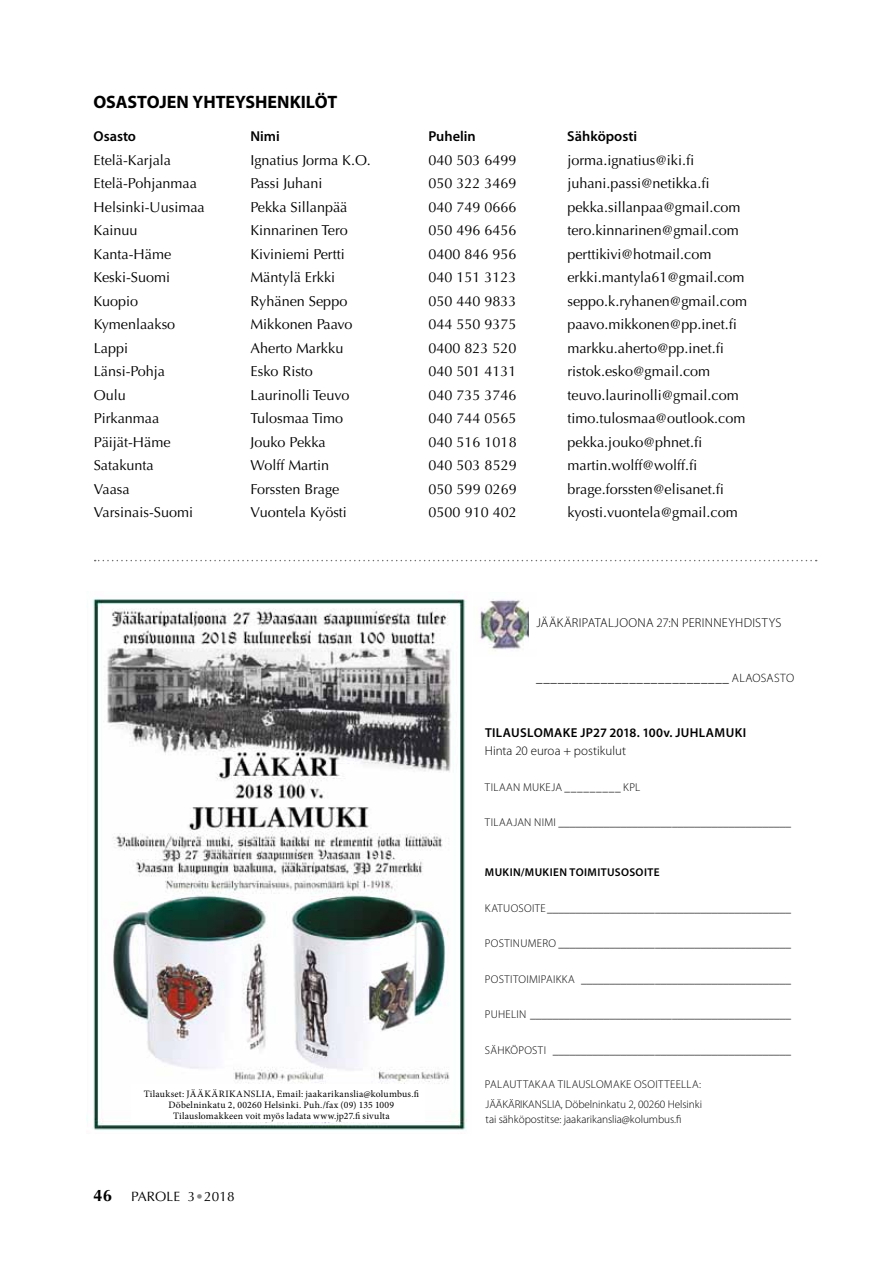
<style>
.page{position:relative;width:893px;height:1263px;background:#fff}
.page>*{position:absolute;margin:0;border:0;box-sizing:border-box;transform-origin:0 0}
.t1{font:700 18px "Myriad Pro";color:#000}
.t2{font:700 16.5px "Optima";color:#000}
.t3{font:14.4px "Optima";color:#000}
.t4{font:600 14.4px "Myriad Pro";color:#000}
.t5{font:13.5px "Optima";letter-spacing:.005em;color:#000}
.t6{font:300 12.9px "Myriad Pro";color:#000}
.t7{font:600 12.9px "Myriad Pro";letter-spacing:-.005em;color:#000}
.t8{font:300 11.4px/17.9px "Myriad Pro";letter-spacing:.005em;color:#000}
.t9{font:600 11.4px "Myriad Pro";color:#000}
.t10{font:300 11.25px/15px "Myriad Pro";letter-spacing:-.005em;color:#000}
.t11{font:9.75px/11.2px "Minion Pro";letter-spacing:.02em;color:#000;text-align:center}
.s1{font-size:12.15px}
.s2{color:#878787}
</style>
<div class="page">
<img style="left:86px;top:598px;width:381px;height:533px">
<img style="left:480px;top:599px;width:49px;height:52px">
<div style="left:131px;top:1084px;width:293px;height:38px;background:#fff"></div>
<svg style="left:95px;top:560px;width:722px;height:1px"></svg>
<p class="t1" style="left:94px;top:90px;width:12px">OSASTO</p>
<p class="t1" style="left:159px;top:90px;width:179px">JEN YHTEYSHENKILÖT</p>
<p class="t4" style="left:94px;top:127px;width:44px">OSASTO</p>
<p class="t4" style="left:250px;top:127px;width:31px">NIMI</p>
<p class="t4" style="left:428px;top:127px;width:49px">PUHELIN</p>
<p class="t4" style="left:567px;top:127px;width:71px">SÄHKÖPOSTI</p>
<p class="t3" style="left:94px;top:152px;width:79px">Etelä-Karjala</p>
<p class="t3" style="left:250px;top:152px;width:122px">Ignatius Jorma K.O.</p>
<p class="t3" style="left:428px;top:152px;width:90px">040 503 6499</p>
<p class="t3" style="left:567px;top:152px;width:128px">jorma.ignatius@iki.fi</p>
<p class="t3" style="left:94px;top:175px;width:105px">Etelä-Pohjanmaa</p>
<p class="t3" style="left:250px;top:175px;width:74px">Passi Juhani</p>
<p class="t3" style="left:428px;top:175px;width:90px">050 322 3469</p>
<p class="t3" style="left:567px;top:175px;width:143px">juhani.passi@netikka.fi</p>
<p class="t3" style="left:94px;top:199px;width:113px">Helsinki-Uusimaa</p>
<p class="t3" style="left:250px;top:199px;width:98px">Pekka Sillanpää</p>
<p class="t3" style="left:428px;top:199px;width:90px">040 749 0666</p>
<p class="t3" style="left:567px;top:199px;width:175px">pekka.sillanpaa@gmail.com</p>
<p class="t3" style="left:94px;top:222px;width:46px">Kainuu</p>
<p class="t3" style="left:250px;top:222px;width:99px">Kinnarinen Tero</p>
<p class="t3" style="left:428px;top:222px;width:90px">050 496 6456</p>
<p class="t3" style="left:567px;top:222px;width:173px">tero.kinnarinen@gmail.com</p>
<p class="t3" style="left:94px;top:246px;width:79px">Kanta-Häme</p>
<p class="t3" style="left:250px;top:246px;width:96px">Kiviniemi Pertti</p>
<p class="t3" style="left:428px;top:246px;width:90px">0400 846 956</p>
<p class="t3" style="left:567px;top:246px;width:146px">perttikivi@hotmail.com</p>
<p class="t3" style="left:94px;top:269px;width:78px">Keski-Suomi</p>
<p class="t3" style="left:250px;top:269px;width:86px">Mäntylä Erkki</p>
<p class="t3" style="left:428px;top:269px;width:90px">040 151 3123</p>
<p class="t3" style="left:567px;top:269px;width:179px">erkki.mantyla61@gmail.com</p>
<p class="t3" style="left:94px;top:293px;width:46px">Kuopio</p>
<p class="t3" style="left:250px;top:293px;width:98px">Ryhänen Seppo</p>
<p class="t3" style="left:428px;top:293px;width:90px">050 440 9833</p>
<p class="t3" style="left:567px;top:293px;width:181px">seppo.k.ryhanen@gmail.com</p>
<p class="t3" style="left:94px;top:316px;width:83px">Kymenlaakso</p>
<p class="t3" style="left:250px;top:316px;width:104px">Mikkonen Paavo</p>
<p class="t3" style="left:428px;top:316px;width:90px">044 550 9375</p>
<p class="t3" style="left:567px;top:316px;width:171px">paavo.mikkonen@pp.inet.fi</p>
<p class="t3" style="left:94px;top:340px;width:36px">Lappi</p>
<p class="t3" style="left:251px;top:340px;width:94px">Aherto Markku</p>
<p class="t3" style="left:429px;top:340px;width:90px">0400 823 520</p>
<p class="t3" style="left:567px;top:340px;width:158px">markku.aherto@pp.inet.fi</p>
<p class="t3" style="left:94px;top:363px;width:73px">Länsi-Pohja</p>
<p class="t3" style="left:251px;top:363px;width:64px">Esko Risto</p>
<p class="t3" style="left:429px;top:363px;width:90px">040 501 4131</p>
<p class="t3" style="left:567px;top:363px;width:144px">ristok.esko@gmail.com</p>
<p class="t3" style="left:94px;top:387px;width:34px">Oulu</p>
<p class="t3" style="left:251px;top:387px;width:100px">Laurinolli Teuvo</p>
<p class="t3" style="left:429px;top:387px;width:90px">040 735 3746</p>
<p class="t3" style="left:567px;top:387px;width:173px">teuvo.laurinolli@gmail.com</p>
<p class="t3" style="left:94px;top:410px;width:67px">Pirkanmaa</p>
<p class="t3" style="left:251px;top:410px;width:94px">Tulosmaa Timo</p>
<p class="t3" style="left:429px;top:410px;width:90px">040 744 0565</p>
<p class="t3" style="left:567px;top:410px;width:179px">timo.tulosmaa@outlook.com</p>
<p class="t3" style="left:94px;top:434px;width:78px">Päijät-Häme</p>
<p class="t3" style="left:251px;top:434px;width:77px">Jouko Pekka</p>
<p class="t3" style="left:429px;top:434px;width:90px">040 516 1018</p>
<p class="t3" style="left:567px;top:434px;width:136px">pekka.jouko@phnet.fi</p>
<p class="t3" style="left:94px;top:457px;width:62px">Satakunta</p>
<p class="t3" style="left:251px;top:457px;width:80px">Wolff Martin</p>
<p class="t3" style="left:429px;top:457px;width:90px">040 503 8529</p>
<p class="t3" style="left:567px;top:457px;width:131px">martin.wolff@wolff.fi</p>
<p class="t3" style="left:94px;top:481px;width:38px">Vaasa</p>
<p class="t3" style="left:251px;top:481px;width:90px">Forssten Brage</p>
<p class="t3" style="left:429px;top:481px;width:90px">050 599 0269</p>
<p class="t3" style="left:567px;top:481px;width:158px">brage.forssten@elisanet.fi</p>
<p class="t3" style="left:94px;top:504px;width:101px">Varsinais-Suomi</p>
<p class="t3" style="left:251px;top:504px;width:98px">Vuontela Kyösti</p>
<p class="t3" style="left:429px;top:504px;width:90px">0500 910 402</p>
<p class="t3" style="left:568px;top:504px;width:172px">kyosti.vuontela@gmail.com</p>
<p class="t6" style="left:536px;top:615px;width:13px">JÄÄKÄRIPATALJOONA</p>
<p class="t6" style="left:657px;top:615px;width:34px">27:N PERINNEYH</p>
<p class="t6" style="left:744px;top:615px;width:16px">DISTYS</p>
<p class="t6" style="left:536px;top:670px;width:259px">___________________________ <span class="s1">ALAOSASTO</span></p>
<p class="t11" style="left:144px;top:1088px;width:277px">Tilaukset: Jääkärikanslia, Email: jaakarikanslia@kolumbus.fi<br>Döbelninkatu 2, 00260 Helsinki. Puh./fax (09) 135 1009<br>Tilauslomakkeen voit myös ladata www.jp27.fi sivulta</p>
<p class="t2" style="left:94px;top:1186px;width:20px">46</p>
<p class="t5" style="left:131px;top:1189px;width:105px">PAROLE 3<span class="s2">•</span> 2018</p>
<p class="t7" style="left:485px;top:725px;width:9px">TILAUSLOMAKE</p>
<p class="t7" style="left:580px;top:725px;width:110px">JP27 2018. 100V. JUHLAMUKI</p>
<p class="t6" style="left:485px;top:744px;width:143px">HINTA 20 EUROA + POSTIKULUT</p>
<p class="t8" style="left:485px;top:778px;width:7px">TILAAN</p>
<p class="t8" style="left:523px;top:778px;width:8px">MUKEJA</p>
<p class="t8" style="left:565px;top:778px;width:77px">_________ KPL</p>
<p class="t8" style="left:485px;top:814px;width:7px">TILAAJAN</p>
<p class="t8" style="left:534px;top:814px;width:6px">NIMI</p>
<p class="t8" style="left:559px;top:814px;width:234px">_________________________________________</p>
<p class="t9" style="left:485px;top:865px;width:17px">MUKIN</p>
<p class="t9" style="left:521px;top:865px;width:21px">/MUKIEN</p>
<p class="t9" style="left:570px;top:865px;width:8px">TOIMITUSOSOITE</p>
<p class="t8" style="left:485px;top:899px;width:7px">KATUOSOITE</p>
<p class="t8" style="left:547px;top:899px;width:245px">___________________________________________</p>
<p class="t8" style="left:485px;top:935px;width:8px">POSTINUMERO</p>
<p class="t8" style="left:559px;top:935px;width:234px">_________________________________________</p>
<p class="t8" style="left:485px;top:970px;width:7px">POSTITOIMIPAIKKA</p>
<p class="t8" style="left:581px;top:970px;width:211px">_____________________________________</p>
<p class="t8" style="left:485px;top:1006px;width:7px">PUHELIN</p>
<p class="t8" style="left:530px;top:1006px;width:262px">______________________________________________</p>
<p class="t8" style="left:485px;top:1041px;width:8px">SÄHK</p>
<p class="t8" style="left:510px;top:1041px;width:15px">ÖPOSTI</p>
<p class="t8" style="left:553px;top:1041px;width:240px">__________________________________________</p>
<p class="t8" style="left:485px;top:1075px;width:8px">PALAUTTAKAA</p>
<p class="t8" style="left:558px;top:1075px;width:8px">TILAUSLOMAKE</p>
<p class="t8" style="left:634px;top:1075px;width:7px">OSOITTEELLA</p>
<p class="t8" style="left:699px;top:1075px;width:3px">:</p>
<p class="t8" style="left:485px;top:1095px;width:11px">JÄÄKÄRIKANSLIA</p>
<p class="t10" style="left:486px;top:1097px;width:218px">JÄÄKÄRIKANSLIA, DÖBELNINKATU 2, 00260 HELSINKI<br>TAI SÄHKÖPOSTITSE: JAAKARIKANSLIA@KOLUMBUS.FI</p>
<p class="t8" style="left:485px;top:1095px;width:249px;text-indent:81px">, POHJOISRANTA 0 A 3, 00170 HELSINKI<br>TAI SÄHKÖPOSTITSE: JAAKARIKANSLIA@KOLUMBUS.FI</p>
</div>
